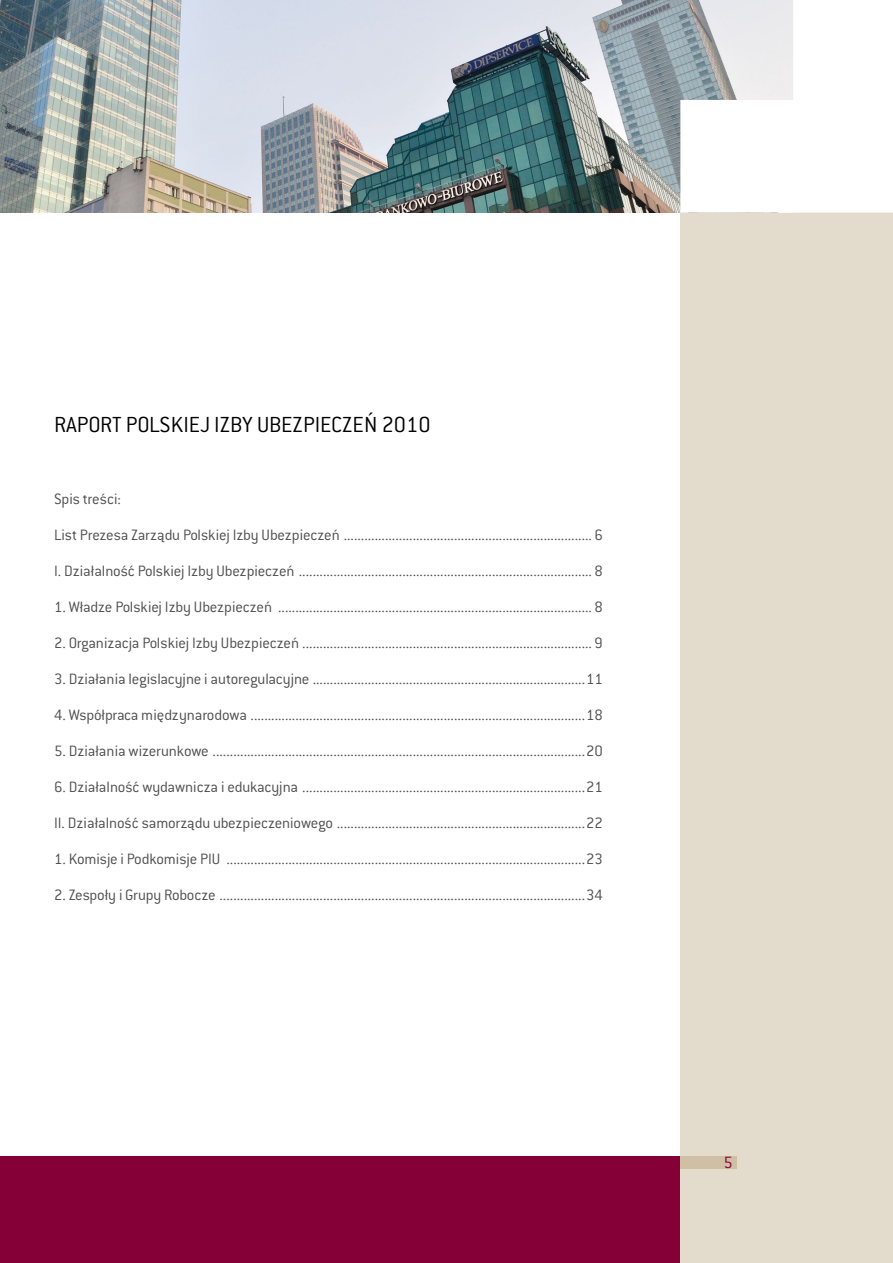
<style>
.page{position:relative;width:893px;height:1263px;background:#fff}
.page>*{position:absolute;margin:0;border:0;box-sizing:border-box;transform-origin:0 0}
.t1{font:300 24px "Conduit Pl";color:#000}
.t2{font:300 18px "Conduit Pl";color:#860038}
.t3{font:300 16.5px/36px "Conduit Pl";color:#4d4d4f}
</style>
<div class="page">
<div style="left:0;top:1157px;width:893px;height:106px;background:#860038"></div>
<div style="left:680px;top:0;width:213px;height:1263px;background:#e3dbcc"></div>
<img style="left:0;top:0;width:680px;height:213px">
<svg style="left:680px;top:0;width:213px;height:213px;background:#f2f3f4"></svg>
<div style="left:680px;top:1157px;width:57px;height:12px;background:#cfc0a5"></div>
<h1 class="t1" style="left:54px;top:410px;width:378px">RAPORT POLSKIEJ IZBY UBEZPIECZEŃ 2010</h1>
<p class="t3" style="left:54px;top:480px;width:551px">Spis treści:<br>List Prezesa Zarządu Polskiej Izby Ubezpieczeń ........................................................................ 6<br>I. Działalność Polskiej Izby Ubezpieczeń ..................................................................................... 8</p>
<p class="t3" style="left:54px;top:588px;width:551px">1. Władze Polskiej Izby Ubezpieczeń ........................................................................................... 8</p>
<p class="t3" style="left:54px;top:624px;width:551px">2. Organizacja Polskiej Izby Ubezpieczeń .................................................................................... 9</p>
<p class="t3" style="left:54px;top:660px;width:551px">3. Działania legislacyjne i autoregulacyjne ...............................................................................11</p>
<p class="t3" style="left:54px;top:696px;width:551px">4. Współpraca międzynarodowa .................................................................................................18</p>
<p class="t3" style="left:54px;top:732px;width:551px">5. Działania wizerunkowe ............................................................................................................20</p>
<p class="t3" style="left:54px;top:768px;width:551px">6. Działalność wydawnicza i edukacyjna ..................................................................................21<br>II. Działalność samorządu ubezpieczeniowego ........................................................................22</p>
<p class="t3" style="left:54px;top:840px;width:551px">1. Komisje i Podkomisje PIU ........................................................................................................23</p>
<p class="t3" style="left:54px;top:876px;width:551px">2. Zespoły i Grupy Robocze ..........................................................................................................34</p>
<p class="t2" style="left:724px;top:1152px;width:11px">5</p>
</div>
